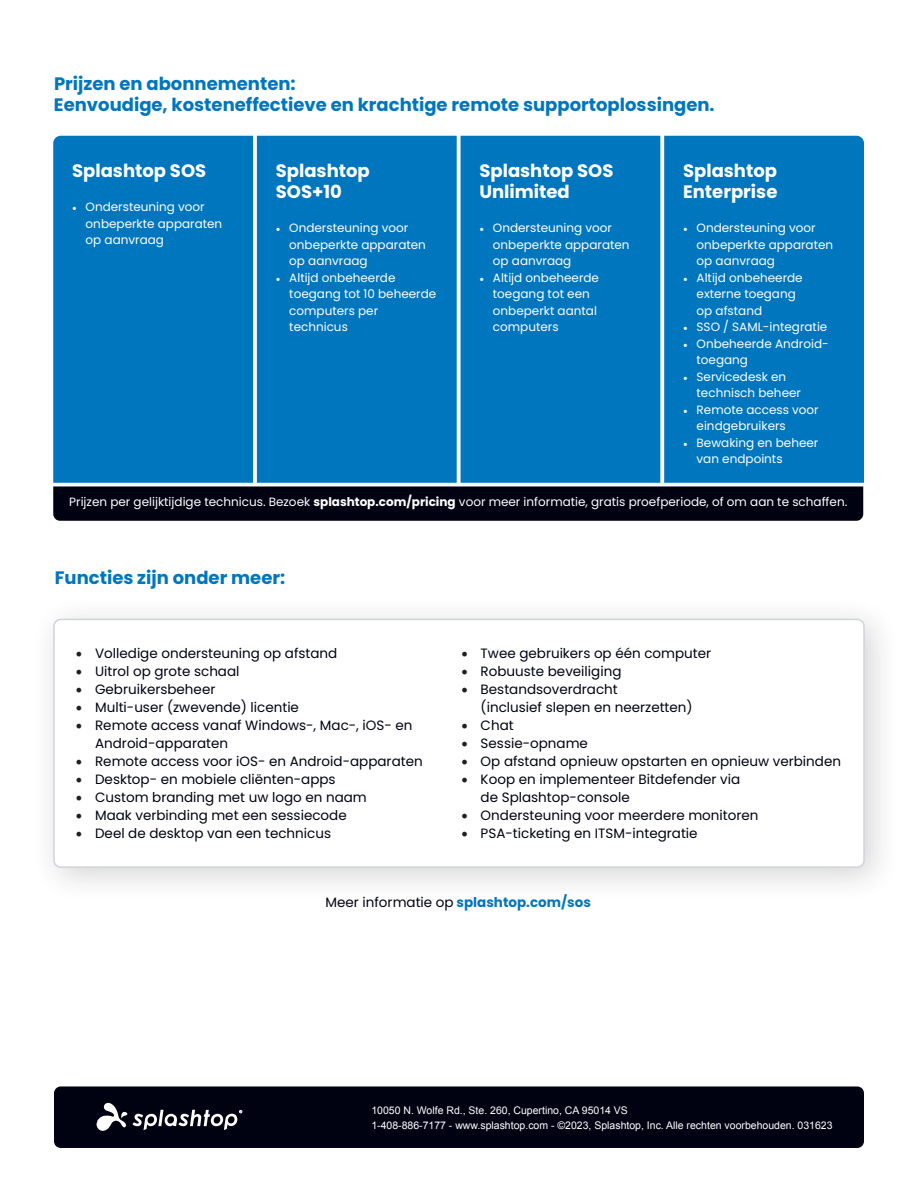
<style>
.page{position:relative;width:918px;height:1188px;background:#fff}
.page>*{position:absolute;margin:0;border:0;box-sizing:border-box;transform-origin:0 0}
.t1{font:700 18px/21px "Poppins";color:#0076be}
.t2{font:700 18px/21px "Poppins";color:#fff}
.t3{font:13.5px/18px "Poppins";color:#000212}
.t4{font:700 13.5px "Poppins";color:#0076be}
.t5{font:12px/16.5px "Poppins";color:#fff}
.t6{font:10.5px "Arial";color:#fff}
.s1{font-family:"Minion Pro"}
.s2{font-weight:700}
.s3{font-family:"Minion Pro";font-size:18px;color:#231f20}
.s4{font-weight:400;color:#000212}
</style>
<div class="page">
<div style="left:30px;top:595px;width:872px;height:310px;background:#231f20;opacity:.2"></div>
<div style="left:54px;top:619px;width:810px;height:248px;background:#fff;border-radius:7px"></div>
<div style="left:53px;top:619px;width:812px;height:249px;border:2px solid #d1d3da;border-radius:7px"></div>
<div style="left:53px;top:135px;width:201px;height:348px;background:#0076be"></div>
<div style="left:256px;top:135px;width:201px;height:348px;background:#0076be"></div>
<div style="left:460px;top:135px;width:201px;height:348px;background:#0076be"></div>
<div style="left:664px;top:135px;width:200px;height:348px;background:#0076be"></div>
<div style="left:54px;top:1086px;width:810px;height:62px;background:#000212;border-radius:7px"></div>
<svg style="left:96px;top:1103px;width:146px;height:28px"></svg>
<div style="left:53px;top:486px;width:810px;height:35px;background:#000212"></div>
<p class="t1" style="left:54px;top:73px;width:662px">Prijzen en abonnementen:<br>Eenvoudige, kosteneffectieve en krachtige remote supportoplossingen.</p>
<p class="t2" style="left:72px;top:160px;width:136px">Splashtop SOS</p>
<p class="t5" style="left:86px;top:199px;width:138px;text-indent:-14px"><span class="s1">•</span> Ondersteuning voor onbeperkte apparaten op aanvraag</p>
<p class="t2" style="left:276px;top:160px;width:95px">Splashtop<br>SOS+10</p>
<p class="t5" style="left:289px;top:220px;width:138px;text-indent:-14px"><span class="s1">•</span> Ondersteuning voor onbeperkte apparaten op aanvraag</p>
<p class="t5" style="left:289px;top:269px;width:149px;text-indent:-14px"><span class="s1">•</span> Altijd onbeheerde toegang tot 10 beheerde computers per technicus</p>
<p class="t2" style="left:479px;top:160px;width:136px">Splashtop SOS<br>Unlimited</p>
<p class="t5" style="left:493px;top:220px;width:138px;text-indent:-14px"><span class="s1">•</span> Ondersteuning voor onbeperkte apparaten op aanvraag</p>
<p class="t5" style="left:493px;top:269px;width:108px;text-indent:-14px"><span class="s1">•</span> Altijd onbeheerde toegang tot een onbeperkt aantal computers</p>
<p class="t2" style="left:683px;top:160px;width:96px">Splashtop<br>Enterprise</p>
<p class="t5" style="left:697px;top:220px;width:138px;text-indent:-14px"><span class="s1">•</span> Ondersteuning voor onbeperkte apparaten op aanvraag</p>
<p class="t5" style="left:697px;top:269px;width:108px;text-indent:-14px"><span class="s1">•</span> Altijd onbeheerde externe toegang op afstand</p>
<p class="t5" style="left:683px;top:319px;width:146px"><span class="s1">•</span> SSO / SAML-integratie</p>
<p class="t5" style="left:697px;top:335px;width:134px;text-indent:-14px"><span class="s1">•</span> Onbeheerde Android&shy;toegang</p>
<p class="t5" style="left:697px;top:368px;width:106px;text-indent:-14px"><span class="s1">•</span> Servicedesk en technisch beheer</p>
<p class="t5" style="left:697px;top:401px;width:124px;text-indent:-14px"><span class="s1">•</span> Remote access voor eindgebruikers</p>
<p class="t5" style="left:697px;top:434px;width:123px;text-indent:-14px"><span class="s1">•</span> Bewaking en beheer van endpoints</p>
<p class="t5" style="left:69px;top:493px;width:779px">Prijzen per gelijktijdige technicus. Bezoek <span class="s2">splashtop.com/pricing</span> voor meer informatie, gratis proefperiode, of om aan te schaffen.</p>
<p class="t1" style="left:55px;top:567px;width:232px">Functies zijn onder meer:</p>
<p class="t3" style="left:76px;top:644px;width:263px"><span class="s3">•</span> Volledige ondersteuning op afstand</p>
<p class="t3" style="left:76px;top:662px;width:165px"><span class="s3">•</span> Uitrol op grote schaal</p>
<p class="t3" style="left:76px;top:680px;width:141px"><span class="s3">•</span> Gebruikersbeheer</p>
<p class="t3" style="left:76px;top:698px;width:225px"><span class="s3">•</span> Multi-user (zwevende) licentie</p>
<p class="t3" style="left:95px;top:716px;width:319px;text-indent:-20px"><span class="s3">•</span> Remote access vanaf Windows-, Mac-, iOS- en<br>Android-apparaten</p>
<p class="t3" style="left:76px;top:752px;width:349px"><span class="s3">•</span> Remote access voor iOS- en Android-apparaten</p>
<p class="t3" style="left:76px;top:770px;width:262px"><span class="s3">•</span> Desktop- en mobiele cliënten-apps</p>
<p class="t3" style="left:76px;top:788px;width:293px"><span class="s3">•</span> Custom branding met uw logo en naam</p>
<p class="t3" style="left:76px;top:806px;width:273px"><span class="s3">•</span> Maak verbinding met een sessiecode</p>
<p class="t3" style="left:76px;top:824px;width:257px"><span class="s3">•</span> Deel de desktop van een technicus</p>
<p class="t3" style="left:461px;top:644px;width:252px"><span class="s3">•</span> Twee gebruikers op één computer</p>
<p class="t3" style="left:461px;top:662px;width:162px"><span class="s3">•</span> Robuuste beveiliging</p>
<p class="t3" style="left:481px;top:680px;width:214px;text-indent:-20px"><span class="s3">•</span> Bestandsoverdracht<br>(inclusief slepen en neerzetten)</p>
<p class="t3" style="left:461px;top:716px;width:54px"><span class="s3">•</span> Chat</p>
<p class="t3" style="left:461px;top:734px;width:128px"><span class="s3">•</span> Sessie-opname</p>
<p class="t3" style="left:461px;top:752px;width:381px"><span class="s3">•</span> Op afstand opnieuw opstarten en opnieuw verbinden</p>
<p class="t3" style="left:481px;top:770px;width:261px;text-indent:-20px"><span class="s3">•</span> Koop en implementeer Bitdefender via de Splashtop-console</p>
<p class="t3" style="left:461px;top:806px;width:299px"><span class="s3">•</span> Ondersteuning voor meerdere monitoren</p>
<p class="t3" style="left:461px;top:824px;width:238px"><span class="s3">•</span> PSA-ticketing en ITSM-integratie</p>
<p class="t4" style="left:326px;top:895px;width:267px"><span class="s4">Meer informatie op</span> splashtop.com/sos</p>
<p class="t6" style="left:371px;top:1103px;width:258px">10050 N. Wolfe Rd., Ste. 260, Cupertino, CA 95014 VS</p>
<p class="t6" style="left:371px;top:1118px;width:463px">1-408-886-7177 - www.splashtop.com - ©2023, Splashtop, Inc. Alle rechten voorbehouden. 031623</p>
</div>
